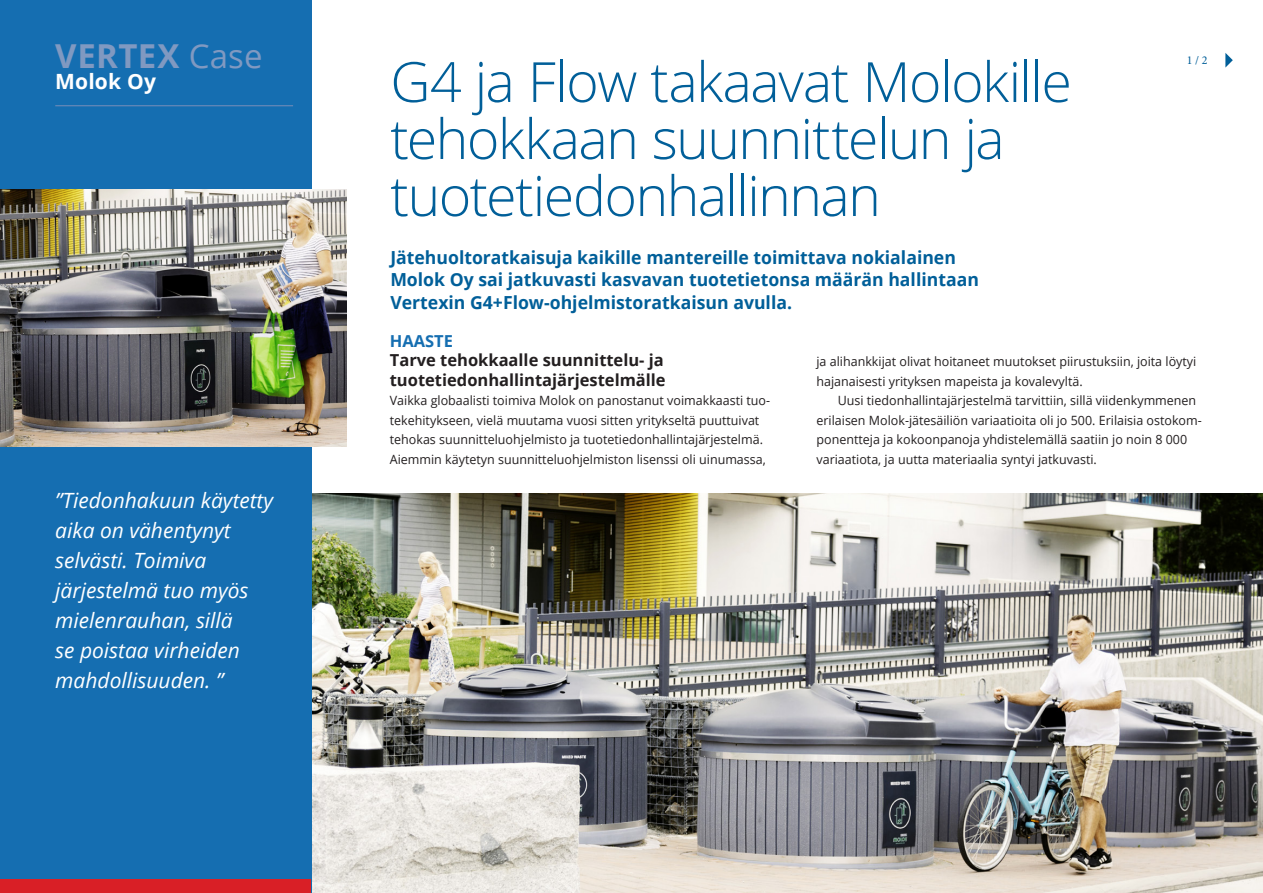
<style>
.page{position:relative;width:1263px;height:893px;background:#fff}
.page>*{position:absolute;margin:0;border:0;box-sizing:border-box;transform-origin:0 0}
.Otsikko_light_37{font:300 55.5px/57px "Open Sans";letter-spacing:-.03em;color:#015f99}
.VERTEX_case{font:700 33px "Open Sans";letter-spacing:.01em;color:#8099c1}
.Nosto_nega{font:italic 21px/30px "Open Sans";color:#fff}
.Firma{font:700 21px "Open Sans";letter-spacing:.01em;color:#fff}
.Ingressi{font:700 18px/22.5px "Open Sans";color:#015f99}
.vo_10{font:700 16.5px/19.5px "Open Sans";color:#231f20}
.vo_sin_vers{font:700 16.5px "Open Sans";color:#156eb1}
.Leipis_sisennetty{font:12.75px/19.5px "Open Sans";color:#231f20}
.t1{font:12px "Minion Pro";color:#015f99}
.s1{font-weight:400}
</style>
<div class="page">
<img style="left:311px;top:493px;width:952px;height:400px">
<div style="left:0;top:0;width:311px;height:893px;background:#156eb1"></div>
<div style="left:0;top:880px;width:310px;height:13px;background:#d91f26"></div>
<hr style="left:55px;top:105px;width:238px;height:1px;background:#6d8bb8">
<img style="left:0;top:189px;width:346px;height:257px">
<svg style="left:1225px;top:53px;width:8px;height:15px"></svg>
<p class="VERTEX_case" style="left:55px;top:32px;width:209px">VERTEX <span class="s1">Case</span></p>
<p class="Firma" style="left:55px;top:66px;width:102px">Molok Oy</p>
<p class="Nosto_nega" style="left:55px;top:485px;width:219px">”Tiedonhakuun käytetty aika on vähentynyt selvästi. Toimiva järjestelmä tuo myös mielenrauhan, sillä<br>se poistaa virheiden mahdollisuuden. ”</p>
<p class="Otsikko_light_37" style="left:390px;top:52px;width:683px">G4 ja Flow takaavat Molokille tehokkaan suunnittelun ja tuotetiedonhallinnan</p>
<p class="Ingressi" style="left:390px;top:245px;width:590px">Jätehuoltoratkaisuja kaikille mantereille toimittava nokialainen<br>Molok Oy sai jatkuvasti kasvavan tuotetietonsa määrän hallintaan<br>Vertexin G4+Flow-ohjelmistoratkaisun avulla.</p>
<p class="t1" style="left:1187px;top:52px;width:22px">1 / 2</p>
<p class="vo_sin_vers" style="left:390px;top:329px;width:65px">HAASTE</p>
<p class="vo_10" style="left:390px;top:350px;width:277px">Tarve tehokkaalle suunnittelu- ja tuotetiedonhallintajärjestelmälle</p>
<p class="Leipis_sisennetty" style="left:390px;top:390px;width:382px">Vaikka globaalisti toimiva Molok on panostanut voimakkaasti tuo&shy;tekehitykseen, vielä muutama vuosi sitten yritykseltä puuttuivat tehokas suunnitteluohjelmisto ja tuotetiedonhallintajärjestelmä.<br>Aiemmin käytetyn suunnitteluohjelmiston lisenssi oli uinumassa,</p>
<p class="Leipis_sisennetty" style="left:816px;top:351px;width:381px">ja alihankkijat olivat hoitaneet muutokset piirustuksiin, joita löytyi hajanaisesti yrityksen mapeista ja kovalevyltä.</p>
<p class="Leipis_sisennetty" style="left:816px;top:390px;width:387px;text-indent:21px">Uusi tiedonhallintajärjestelmä tarvittiin, sillä viidenkymmenen erilaisen Molok-jätesäiliön variaatioita oli jo 500. Erilaisia ostokom&shy;ponentteja ja kokoonpanoja yhdistelemällä saatiin jo noin 8 000 variaatiota, ja uutta materiaalia syntyi jatkuvasti.</p>
</div>
